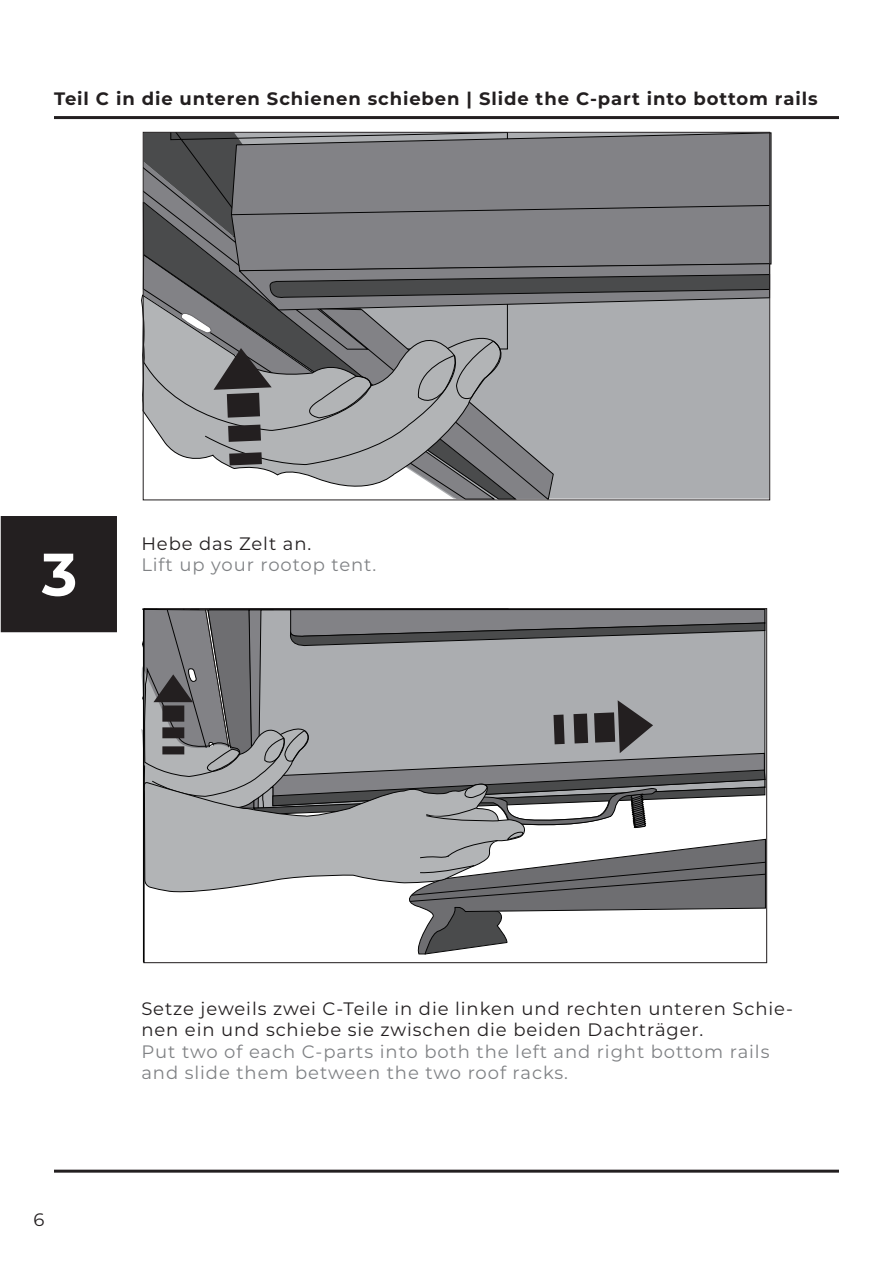
<style>
.page{position:relative;width:893px;height:1263px;background:#fff}
.page>*{position:absolute;margin:0;border:0;box-sizing:border-box;transform-origin:0 0}
.t1{font:700 60px "Montserrat";color:#fff}
.t2{font:18px/21.6px "Montserrat";letter-spacing:.05em;color:#231f20}
.t3{font:18px/21.6px "Montserrat";letter-spacing:.05em;color:#808285}
.t4{font:700 18px "Montserrat";letter-spacing:.05em;color:#231f20}
</style>
<div class="page">
<hr style="left:54px;top:116px;width:785px;height:3px;background:#231f20">
<hr style="left:54px;top:1170px;width:785px;height:3px;background:#231f20">
<svg style="left:141px;top:132px;width:629px;height:367px;background:#8d8e91"></svg>
<svg style="left:141px;top:608px;width:625px;height:346px"></svg>
<hr style="left:143px;top:609px;width:1px;height:353px;background:#030303">
<div style="left:2px;top:517px;width:114px;height:114px;background:#231f20"></div>
<div style="left:1px;top:516px;width:116px;height:116px;border:2px solid #231f20"></div>
<p class="t4" style="left:54px;top:86px;width:765px">Teil C in die unteren Schienen schieben | Slide the C-part into bottom rails</p>
<p class="t1" style="left:42px;top:531px;width:37px">3</p>
<p class="t2" style="left:141px;top:532px;width:171px">Hebe das Zelt an.</p>
<p class="t3" style="left:141px;top:554px;width:237px">Lift up your rootop tent.</p>
<p class="t2" style="left:33px;top:1208px;width:12px">6</p>
<p class="t2" style="left:141px;top:997px;width:653px">Setze jeweils zwei C-Teile in die linken und rechten unteren Schie&shy;nen ein und schiebe sie zwischen die beiden Dachträger.</p>
<p class="t3" style="left:141px;top:1040px;width:630px">Put two of each C-parts into both the left and right bottom rails and slide them between the two roof racks.</p>
</div>
